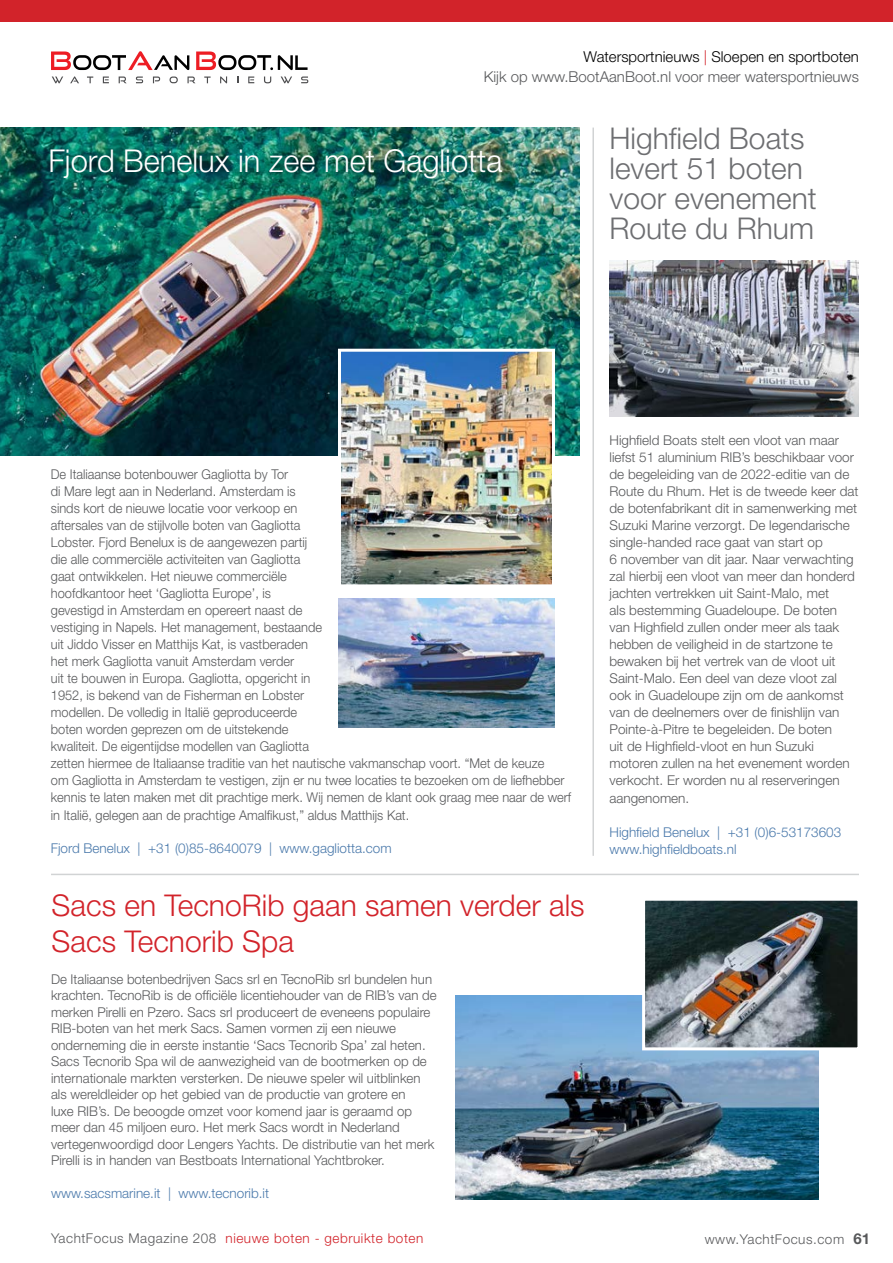
<style>
.page{position:relative;width:893px;height:1263px;background:#fff}
.page>*{position:absolute;margin:0;border:0;box-sizing:border-box;transform-origin:0 0}
.t1{font:300 31.5px "Helvetica Neue LT Std";color:#fff}
.t2{font:300 30px/30px "Helvetica Neue LT Std";color:#6d6e71}
.t3{font:300 30px/36px "Helvetica Neue LT Std";color:#d2232a}
.t4{font:300 15px/20px "Helvetica Neue LT Std";color:#58595b;text-align:right}
.t5{font:300 13.5px/17px "Helvetica Neue LT Std";color:#58595b}
.t6{font:300 13.5px/17px "Helvetica Neue LT Std";color:#58595b;scale:.95 1}
.t7{font:300 13.5px/17px "Helvetica Neue LT Std";color:#4a79ab}
.t8{font:300 13.5px "Helvetica Neue LT Std";letter-spacing:.04em;color:#d2232a}
.t9{font:300 13.5px "Helvetica Neue LT Std";letter-spacing:.04em;color:#58595b}
.s1{color:#000}
.s2{color:#d2232a}
.s3{color:#58595b}
.s4{font-weight:700;font-size:15px}
</style>
<div class="page">
<div style="left:0;top:0;width:893px;height:21px;background:#d2232a"></div>
<svg style="left:51px;top:51px;width:138px;height:19px"></svg>
<svg style="left:196px;top:51px;width:112px;height:19px"></svg>
<svg style="left:52px;top:77px;width:11px;height:6px"></svg>
<svg style="left:70px;top:76px;width:9px;height:7px"></svg>
<svg style="left:87px;top:77px;width:6px;height:6px"></svg>
<svg style="left:103px;top:77px;width:6px;height:6px"></svg>
<svg style="left:119px;top:77px;width:7px;height:6px"></svg>
<svg style="left:136px;top:77px;width:7px;height:6px"></svg>
<svg style="left:153px;top:77px;width:7px;height:6px"></svg>
<svg style="left:170px;top:77px;width:8px;height:6px"></svg>
<svg style="left:187px;top:77px;width:8px;height:6px"></svg>
<svg style="left:204px;top:77px;width:7px;height:6px"></svg>
<svg style="left:220px;top:76px;width:7px;height:7px"></svg>
<svg style="left:248px;top:77px;width:6px;height:6px"></svg>
<svg style="left:264px;top:77px;width:7px;height:6px"></svg>
<svg style="left:281px;top:77px;width:11px;height:6px"></svg>
<svg style="left:301px;top:77px;width:7px;height:6px"></svg>
<hr style="left:51px;top:874px;width:808px;height:1px;background:#d1d3d4">
<img style="left:456px;top:996px;width:362px;height:203px">
<hr style="left:592px;top:128px;width:2px;height:728px;background:#d1d3d4">
<img style="left:338px;top:598px;width:217px;height:129px">
<img style="left:609px;top:260px;width:250px;height:157px">
<img style="left:0;top:128px;width:580px;height:327px">
<div style="left:43px;top:141px;width:469px;height:48px;background:#000;opacity:.55"></div>
<img style="left:342px;top:353px;width:209px;height:230px">
<div style="left:338px;top:349px;width:217px;height:238px;border:3px solid #fff"></div>
<img style="left:646px;top:902px;width:210px;height:144px">
<div style="left:642px;top:898px;width:218px;height:152px;border:3px solid #fff"></div>
<p class="t4" style="left:484px;top:46px;width:377px"><span class="s1">Watersportnieuws</span> <span class="s2">|</span> <span class="s1">Sloepen en sportboten<br></span>Kijk op www.BootAanBoot.nl voor meer watersportnieuws</p>
<h1 class="t1" style="left:48px;top:141px;width:456px">Fjord Benelux in zee met Gagliotta</h1>
<h2 class="t2" style="left:609px;top:123px;width:209px">Highfield Boats levert 51 boten voor evenement<br>Route du Rhum</h2>
<p class="t6" style="left:51px;top:466px;width:549px">De Italiaanse botenbouwer Gagliotta by Tor<br>di Mare legt aan in Nederland. Amsterdam is<br>sinds kort de nieuwe locatie voor verkoop en<br>aftersales van de stijlvolle boten van Gagliotta<br>Lobster. Fjord Benelux is de aangewezen partij<br>die alle commerciële activiteiten van Gagliotta<br>gaat ontwikkelen. Het nieuwe commerciële<br>hoofdkantoor heet ‘Gagliotta Europe’, is<br>gevestigd in Amsterdam en opereert naast de<br>vestiging in Napels. Het management, bestaande<br>uit Jiddo Visser en Matthijs Kat, is vastberaden<br>het merk Gagliotta vanuit Amsterdam verder<br>uit te bouwen in Europa. Gagliotta, opgericht in<br>1952, is bekend van de Fisherman en Lobster<br>modellen. De volledig in Italië geproduceerde<br>boten worden geprezen om de uitstekende<br>kwaliteit. De eigentijdse modellen van Gagliotta<br>zetten hiermee de Italiaanse traditie van het nautische vakmanschap voort. “Met de keuze<br>om Gagliotta in Amsterdam te vestigen, zijn er nu twee locaties te bezoeken om de liefhebber kennis te laten maken met dit prachtige merk. Wij nemen de klant ook graag mee naar de werf in Italië, gelegen aan de prachtige Amalfikust,” aldus Matthijs Kat.</p>
<p class="t7" style="left:51px;top:840px;width:342px">Fjord Benelux | +31 (0)85-8640079 | www.gagliotta.com</p>
<h2 class="t3" style="left:52px;top:886px;width:535px">Sacs en TecnoRib gaan samen verder als<br>Sacs Tecnorib Spa</h2>
<p class="t5" style="left:51px;top:970px;width:387px;line-height:16.5px">De Italiaanse botenbedrijven Sacs srl en TecnoRib srl bundelen hun krachten. TecnoRib is de officiële licentiehouder van de RIB’s van de merken Pirelli en Pzero. Sacs srl produceert de eveneens populaire RIB-boten van het merk Sacs. Samen vormen zij een nieuwe onderneming die in eerste instantie ‘Sacs Tecnorib Spa’ zal heten.<br>Sacs Tecnorib Spa wil de aanwezigheid van de bootmerken op de internationale markten versterken. De nieuwe speler wil uitblinken als wereldleider op het gebied van de productie van grotere en<br>luxe RIB’s. De beoogde omzet voor komend jaar is geraamd op meer dan 45 miljoen euro. Het merk Sacs wordt in Nederland vertegenwoordigd door Lengers Yachts. De distributie van het merk Pirelli is in handen van Bestboats International Yachtbroker.</p>
<p class="t7" style="left:51px;top:1185px;width:220px">www.sacsmarine.it | www.tecnorib.it</p>
<p class="t5" style="left:609px;top:432px;width:251px">Highfield Boats stelt een vloot van maar liefst 51 aluminium RIB’s beschikbaar voor de begeleiding van de 2022-editie van de Route du Rhum. Het is de tweede keer dat de botenfabrikant dit in samenwerking met Suzuki Marine verzorgt. De legendarische single-handed race gaat van start op<br>6 november van dit jaar. Naar verwachting zal hierbij een vloot van meer dan honderd jachten vertrekken uit Saint-Malo, met<br>als bestemming Guadeloupe. De boten van Highfield zullen onder meer als taak hebben de veiligheid in de startzone te bewaken bij het vertrek van de vloot uit Saint-Malo. Een deel van deze vloot zal ook in Guadeloupe zijn om de aankomst van de deelnemers over de finishlijn van Pointe-à-Pitre te begeleiden. De boten<br>uit de Highfield-vloot en hun Suzuki motoren zullen na het evenement worden verkocht. Er worden nu al reserveringen aangenomen.</p>
<p class="t7" style="left:609px;top:823px;width:233px">Highfield Benelux | +31 (0)6-53173603 www.highfieldboats.nl</p>
<p class="t8" style="left:51px;top:1229px;width:374px"><span class="s3">YachtFocus Magazine 208</span> nieuwe boten - gebruikte boten</p>
<p class="t9" style="left:705px;top:1231px;width:167px">www.YachtFocus.com <span class="s4">61</span></p>
</div>
